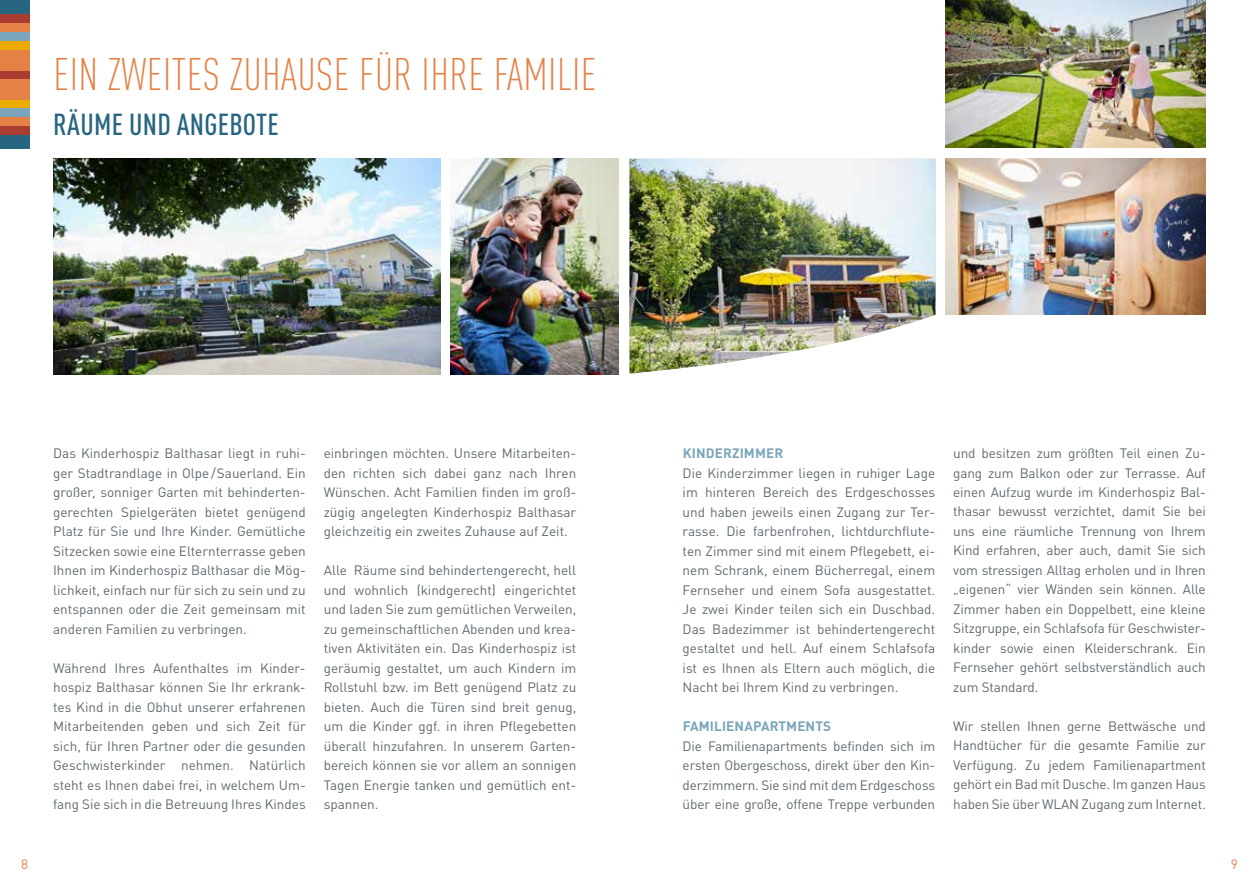
<style>
.page{position:relative;width:1259px;height:893px;background:#fff}
.page>*{position:absolute;margin:0;border:0;box-sizing:border-box;transform-origin:0 0}
.t1{font:300 condensed 45px "DIN Pro";letter-spacing:.01em;color:#e58144}
.t2{font:500 condensed 30px "DIN Pro";letter-spacing:.01em;color:#276581}
.t3{font:13.5px/19.5px "DIN Pro";color:#60696f;text-align:justify}
.t4{font:700 13.5px "DIN Pro";letter-spacing:.01em;color:#7aa5bb}
.t5{font:13.5px "DIN Pro";color:#e58144}
</style>
<div class="page">
<img style="left:451px;top:159px;width:168px;height:215px">
<img style="left:946px;top:159px;width:259px;height:156px">
<img style="left:946px;top:0;width:259px;height:148px">
<img style="left:53px;top:159px;width:387px;height:215px">
<div style="left:0;top:0;width:30px;height:14px;background:#276581"></div>
<div style="left:0;top:14px;width:30px;height:9px;background:#aa3c32"></div>
<div style="left:0;top:23px;width:30px;height:9px;background:#e58144"></div>
<div style="left:0;top:32px;width:30px;height:9px;background:#7aa5bb"></div>
<div style="left:0;top:41px;width:30px;height:9px;background:#ecaa05"></div>
<div style="left:0;top:70px;width:30px;height:9px;background:#aa3c32"></div>
<div style="left:0;top:99px;width:30px;height:9px;background:#ecaa05"></div>
<div style="left:0;top:108px;width:30px;height:9px;background:#7aa5bb"></div>
<div style="left:0;top:117px;width:30px;height:9px;background:#e58144"></div>
<div style="left:0;top:126px;width:30px;height:9px;background:#aa3c32"></div>
<div style="left:0;top:135px;width:30px;height:14px;background:#276581"></div>
<div style="left:0;top:50px;width:30px;height:20px;background:#e58144"></div>
<div style="left:0;top:79px;width:30px;height:20px;background:#e58144"></div>
<img style="left:629px;top:159px;width:306px;height:215px">
<h1 class="t1" style="left:53px;top:43px;width:545px">EIN ZWEITES ZUHAUSE FÜR IHRE FAMILIE</h1>
<h2 class="t2" style="left:53px;top:103px;width:227px">RÄUME UND ANGEBOTE</h2>
<p class="t3" style="left:53px;top:443px;width:254px">Das Kinderhospiz Balthasar liegt in ruhi&shy;ger Stadtrandlage in Olpe/Sauerland. Ein großer, sonniger Garten mit behinderten&shy;gerechten Spielgeräten bietet genügend Platz für Sie und Ihre Kinder. Gemütliche Sitzecken sowie eine Elternterrasse geben Ihnen im Kinderhospiz Balthasar die Mög&shy;lichkeit, einfach nur für sich zu sein und zu entspannen oder die Zeit gemeinsam mit anderen Familien zu verbringen.</p>
<p class="t3" style="left:53px;top:657px;width:254px">Während Ihres Aufenthaltes im Kinder&shy;hospiz Balthasar können Sie Ihr erkrank&shy;tes Kind in die Obhut unserer erfahrenen Mitarbeitenden geben und sich Zeit für sich, für Ihren Partner oder die gesunden Geschwisterkinder nehmen. Natürlich steht es Ihnen dabei frei, in welchem Um&shy;fang Sie sich in die Betreuung Ihres Kindes</p>
<p class="t3" style="left:324px;top:443px;width:254px">einbringen möchten. Unsere Mitarbeiten&shy;den richten sich dabei ganz nach Ihren Wünschen. Acht Familien finden im groß&shy;zügig angelegten Kinderhospiz Balthasar gleichzeitig ein zweites Zuhause auf Zeit.</p>
<p class="t3" style="left:324px;top:560px;width:254px">Alle Räume sind behindertengerecht, hell und wohnlich (kindgerecht) eingerichtet und laden Sie zum gemütlichen Verweilen, zu gemeinschaftlichen Abenden und krea&shy;tiven Aktivitäten ein. Das Kinderhospiz ist geräumig gestaltet, um auch Kindern im Rollstuhl bzw. im Bett genügend Platz zu bieten. Auch die Türen sind breit genug, um die Kinder ggf. in ihren Pflegebetten überall hinzufahren. In unserem Garten&shy;bereich können sie vor allem an sonnigen Tagen Energie tanken und gemütlich ent&shy;spannen.</p>
<p class="t4" style="left:683px;top:443px;width:102px">KINDERZIMMER</p>
<p class="t3" style="left:682px;top:462px;width:254px">Die Kinderzimmer liegen in ruhiger Lage im hinteren Bereich des Erdgeschosses und haben jeweils einen Zugang zur Ter&shy;rasse. Die farbenfrohen, lichtdurchflute&shy;ten Zimmer sind mit einem Pflegebett, ei&shy;nem Schrank, einem Bücherregal, einem Fernseher und einem Sofa ausgestattet.<br>Je zwei Kinder teilen sich ein Duschbad.<br>Das Badezimmer ist behindertengerecht gestaltet und hell. Auf einem Schlafsofa ist es Ihnen als Eltern auch möglich, die Nacht bei Ihrem Kind zu verbringen.</p>
<p class="t4" style="left:683px;top:716px;width:150px">FAMILIENAPARTMENTS</p>
<p class="t3" style="left:682px;top:735px;width:254px">Die Familienapartments befinden sich im ersten Obergeschoss, direkt über den Kin&shy;derzimmern. Sie sind mit dem Erdgeschoss über eine große, offene Treppe verbunden</p>
<p class="t3" style="left:953px;top:442px;width:254px">und besitzen zum größten Teil einen Zu&shy;gang zum Balkon oder zur Terrasse. Auf einen Aufzug wurde im Kinderhospiz Bal&shy;thasar bewusst verzichtet, damit Sie bei uns eine räumliche Trennung von Ihrem Kind erfahren, aber auch, damit Sie sich vom stressigen Alltag erholen und in Ihren „eigenen“ vier Wänden sein können. Alle Zimmer haben ein Doppelbett, eine kleine Sitzgruppe, ein Schlafsofa für Geschwister&shy;kinder sowie einen Kleiderschrank. Ein Fernseher gehört selbstverständlich auch zum Standard.</p>
<p class="t3" style="left:953px;top:715px;width:254px">Wir stellen Ihnen gerne Bettwäsche und Handtücher für die gesamte Familie zur Verfügung. Zu jedem Familienapartment gehört ein Bad mit Dusche. Im ganzen Haus haben Sie über WLAN Zugang zum Internet.</p>
<p class="t5" style="left:21px;top:854px;width:9px">8</p>
<p class="t5" style="left:1230px;top:854px;width:9px">9</p>
</div>
